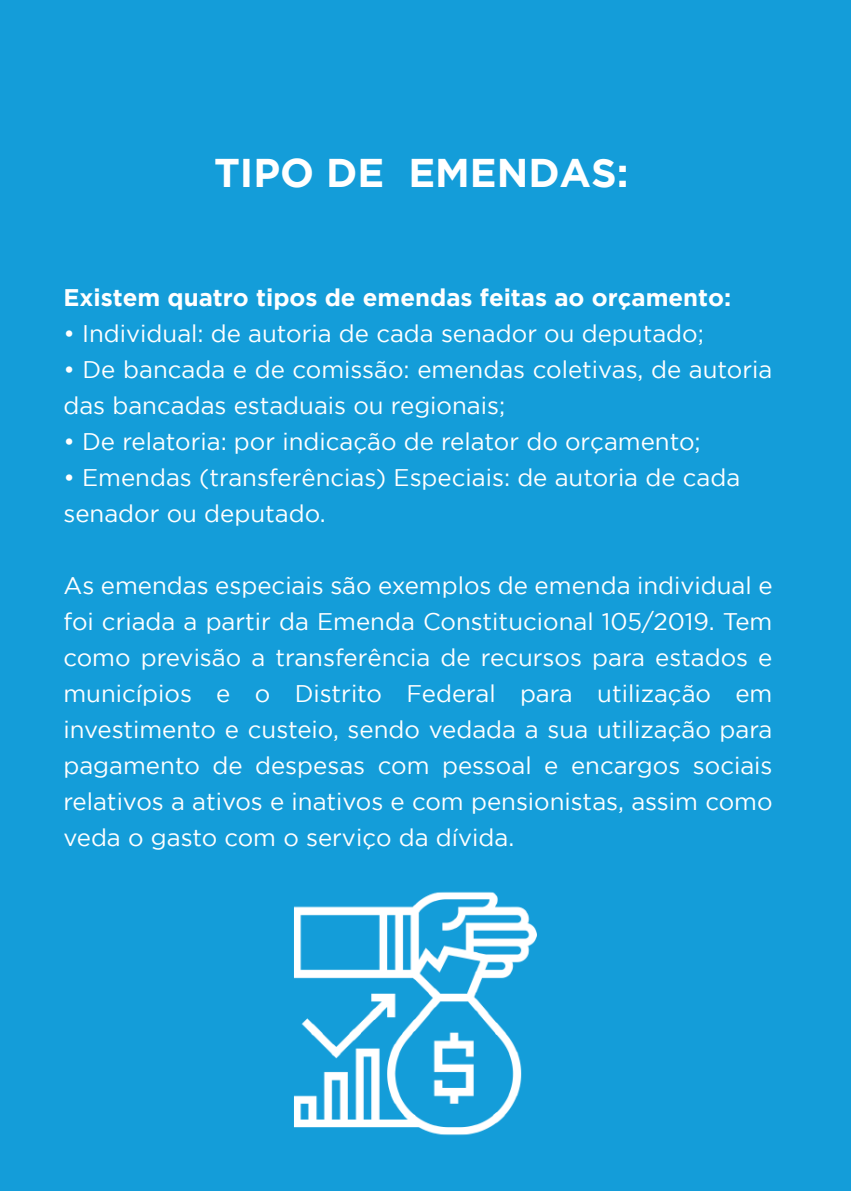
<style>
.page{position:relative;width:851px;height:1191px;background:#fff}
.page>*{position:absolute;margin:0;border:0;box-sizing:border-box;transform-origin:0 0}
.t1{font:700 40px "Gotham";color:#fff}
.t2{font:24px/36px "Gotham";color:#fff}
.t3{font:700 24px "Gotham";color:#fff}
</style>
<div class="page">
<div style="left:0;top:0;width:850px;height:1191px;background:#149dd9"></div>
<img style="left:294px;top:891px;width:243px;height:245px">
<h1 class="t1" style="left:214px;top:150px;width:416px">TIPO DE EMENDAS:</h1>
<p class="t3" style="left:63px;top:284px;width:669px">Existem quatro tipos de emendas feitas ao orçamento:</p>
<p class="t2" style="left:63px;top:315px;width:642px">• Individual: de autoria de cada senador ou deputado;</p>
<p class="t2" style="left:63px;top:351px;width:710px">• De bancada e de comissão: emendas coletivas, de autoria das bancadas estaduais ou regionais;</p>
<p class="t2" style="left:63px;top:423px;width:638px">• De relatoria: por indicação de relator do orçamento;</p>
<p class="t2" style="left:63px;top:459px;width:678px">• Emendas (transferências) Especiais: de autoria de cada senador ou deputado.</p>
<p class="t2" style="left:63px;top:567px;width:710px;text-align:justify">As emendas especiais são exemplos de emenda individual e foi criada a partir da Emenda Constitucional 105/2019. Tem como previsão a transferência de recursos para estados e municípios e o Distrito Federal para utilização em investimento e custeio, sendo vedada a sua utilização para pagamento de despesas com pessoal e encargos sociais relativos a ativos e inativos e com pensionistas, assim como veda o gasto com o serviço da dívida.</p>
</div>
